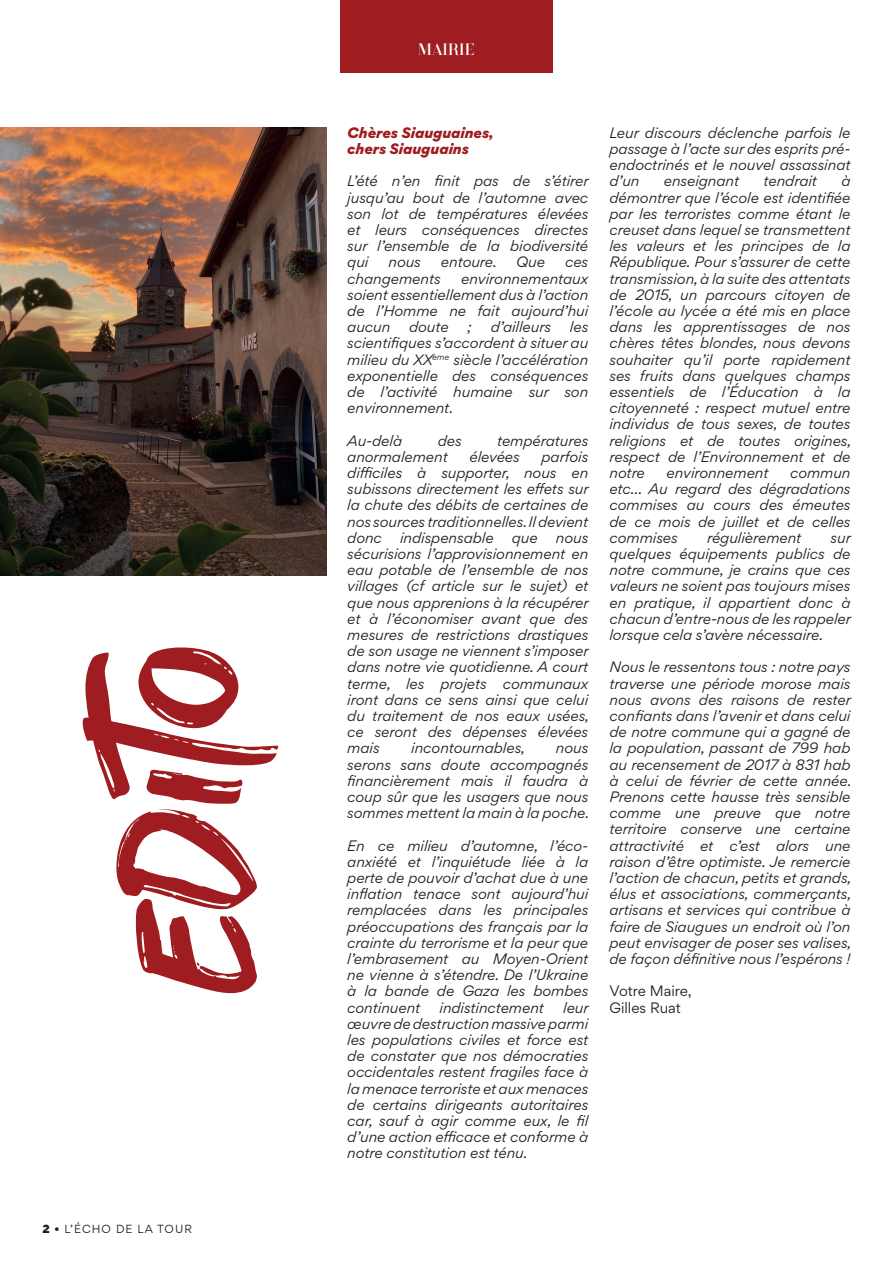
<style>
.page{position:relative;width:893px;height:1263px;background:#fff}
.page>*{position:absolute;margin:0;border:0;box-sizing:border-box;transform-origin:0 0}
.t1{font:210px "Grotters";color:#9f1d20}
.t2{font:16.5px "Flabbergast";letter-spacing:-.025em;color:#fff}
.t3{font:italic 13.5px/16.2px "Gordita";color:#231f20;text-align:justify}
.t4{font:italic 900 13.5px/16.2px "Gordita";color:#9f1d20}
.t5{font:13.5px/16.2px "Gordita";color:#231f20}
.t6{font:10.5px "Gordita";letter-spacing:.1em;color:#231f20}
.s1{font-weight:900}
</style>
<div class="page">
<div style="left:340px;top:0;width:213px;height:72px;background:#9f1d20"></div>
<img style="left:0;top:128px;width:326px;height:447px">
<h1 class="t1" style="left:75px;top:992px;width:351px;rotate:-90deg">Edito</h1>
<p class="t6" style="left:43px;top:1221px;width:151px"><span class="s1">2 •</span> l’écho de la tour</p>
<p class="t2" style="left:418px;top:38px;width:59px">MAIRIE</p>
<p class="t4" style="left:347px;top:124px;width:148px">Chères Siauguaines, chers Siauguains</p>
<p class="t3" style="left:347px;top:173px;width:243px">L’été n’en finit pas de s’étirer jusqu’au bout de l’automne avec son lot de températures élevées et leurs conséquences directes sur l’ensemble de la biodiversité qui</p>
<p class="t3" style="left:388px;top:254px;width:34px">nous</p>
<p class="t3" style="left:441px;top:254px;width:57px">entoure.</p>
<p class="t3" style="left:516px;top:254px;width:30px">Que</p>
<p class="t3" style="left:565px;top:254px;width:25px">ces</p>
<p class="t3" style="left:347px;top:270px;width:95px">changements</p>
<p class="t3" style="left:347px;top:270px;width:242px;text-indent:114px">environnementaux soient essentiellement dus à l’action de l’Homme ne fait aujourd’hui aucun</p>
<p class="t3" style="left:347px;top:319px;width:242px;text-indent:223px">les scientifiques s’accordent à situer au milieu du XX<sup>ème</sup> siècle l’accélération exponentielle des conséquences de l’activité humaine sur son environnement.</p>
<p class="t3" style="left:347px;top:432px;width:56px">Au-delà</p>
<p class="t3" style="left:438px;top:432px;width:25px">des</p>
<p class="t3" style="left:497px;top:432px;width:93px">températures</p>
<p class="t3" style="left:347px;top:448px;width:102px">anormalement</p>
<p class="t3" style="left:469px;top:448px;width:52px">élevées</p>
<p class="t3" style="left:409px;top:319px;width:41px">doute</p>
<p class="t3" style="left:468px;top:319px;width:6px">;</p>
<p class="t3" style="left:491px;top:319px;width:62px">d’ailleurs</p>
<p class="t3" style="left:347px;top:448px;width:243px;text-indent:194px">parfois difficiles à supporter, nous en subissons directement les effets sur la chute des débits de certaines de nos sources traditionnelles. Il devient donc</p>
<p class="t3" style="left:400px;top:529px;width:95px">indispensable</p>
<p class="t3" style="left:512px;top:529px;width:27px">que</p>
<p class="t3" style="left:347px;top:529px;width:243px;text-indent:209px">nous sécurisions l’approvisionnement en eau potable de l’ensemble de nos villages (cf article sur le sujet) et que nous apprenions à la récupérer et à l’économiser avant que des mesures de restrictions drastiques de son usage ne viennent s’imposer dans notre vie quotidienne. A court terme, les projets communaux iront dans ce sens ainsi que celui du traitement de nos eaux usées, ce seront des dépenses élevées mais</p>
<p class="t3" style="left:411px;top:740px;width:115px">incontournables,</p>
<p class="t3" style="left:347px;top:740px;width:243px;text-indent:209px">nous serons sans doute accompagnés financièrement mais il faudra à coup sûr que les usagers que nous sommes mettent la main à la poche.</p>
<p class="t3" style="left:347px;top:837px;width:242px">En ce milieu d’automne, l’éco&shy;anxiété et l’inquiétude liée à la perte de pouvoir d’achat due à une inflation tenace sont aujourd’hui remplacées dans les principales préoccupations des français par la crainte du terrorisme et la peur que l’embrasement au Moyen-Orient ne vienne à s’étendre. De l’Ukraine à la bande de Gaza les bombes continuent</p>
<p class="t3" style="left:347px;top:999px;width:243px;text-indent:216px">leur œuvre de destruction massive parmi les populations civiles et force est de constater que nos démocraties occidentales restent fragiles face à la menace terroriste et aux menaces de certains dirigeants autoritaires car, sauf à agir comme eux, le fil d’une action efficace et conforme à notre constitution est ténu.</p>
<p class="t3" style="left:440px;top:999px;width:106px">indistinctement</p>
<p class="t3" style="left:609px;top:124px;width:242px">Leur discours déclenche parfois le passage à l’acte sur des esprits pré&shy;endoctrinés et le nouvel assassinat d’un</p>
<p class="t3" style="left:664px;top:173px;width:77px">enseignant</p>
<p class="t3" style="left:764px;top:173px;width:55px">tendrait</p>
<p class="t3" style="left:609px;top:173px;width:243px;text-indent:232px">à démontrer que l’école est identifiée par les terroristes comme étant le creuset dans lequel se transmettent les valeurs et les principes de la République. Pour s’assurer de cette transmission, à la suite des attentats de 2015, un parcours citoyen de l’école au lycée a été mis en place dans les apprentissages de nos chères têtes blondes, nous devons souhaiter qu’il porte rapidement ses fruits dans quelques champs essentiels de l’Éducation à la citoyenneté : respect mutuel entre individus de tous sexes, de toutes religions et de toutes origines, respect de l’Environnement et de notre</p>
<p class="t3" style="left:666px;top:464px;width:104px">environnement</p>
<p class="t3" style="left:609px;top:464px;width:242px;text-indent:181px">commun etc… Au regard des dégradations commises au cours des émeutes de ce mois de juillet et de celles commises</p>
<p class="t3" style="left:707px;top:529px;width:96px">régulièrement</p>
<p class="t3" style="left:609px;top:529px;width:243px;text-indent:221px">sur quelques équipements publics de notre commune, je crains que ces valeurs ne soient pas toujours mises en pratique, il appartient donc à chacun d’entre-nous de les rappeler lorsque cela s’avère nécessaire.</p>
<p class="t3" style="left:609px;top:659px;width:243px">Nous le ressentons tous : notre pays traverse une période morose mais nous avons des raisons de rester confiants dans l’avenir et dans celui de notre commune qui a gagné de la population, passant de 799 hab au recensement de 2017 à 831 hab à celui de février de cette année.<br>Prenons cette hausse très sensible comme une preuve que notre territoire conserve une certaine attractivité et c’est alors une raison d’être optimiste. Je remercie l’action de chacun, petits et grands, élus et associations, commerçants, artisans et services qui contribue à faire de Siaugues un endroit où l’on peut envisager de poser ses valises, de façon définitive nous l’espérons !</p>
<p class="t5" style="left:609px;top:983px;width:84px">Votre M aire,<br>Gilles Ruat</p>
</div>
